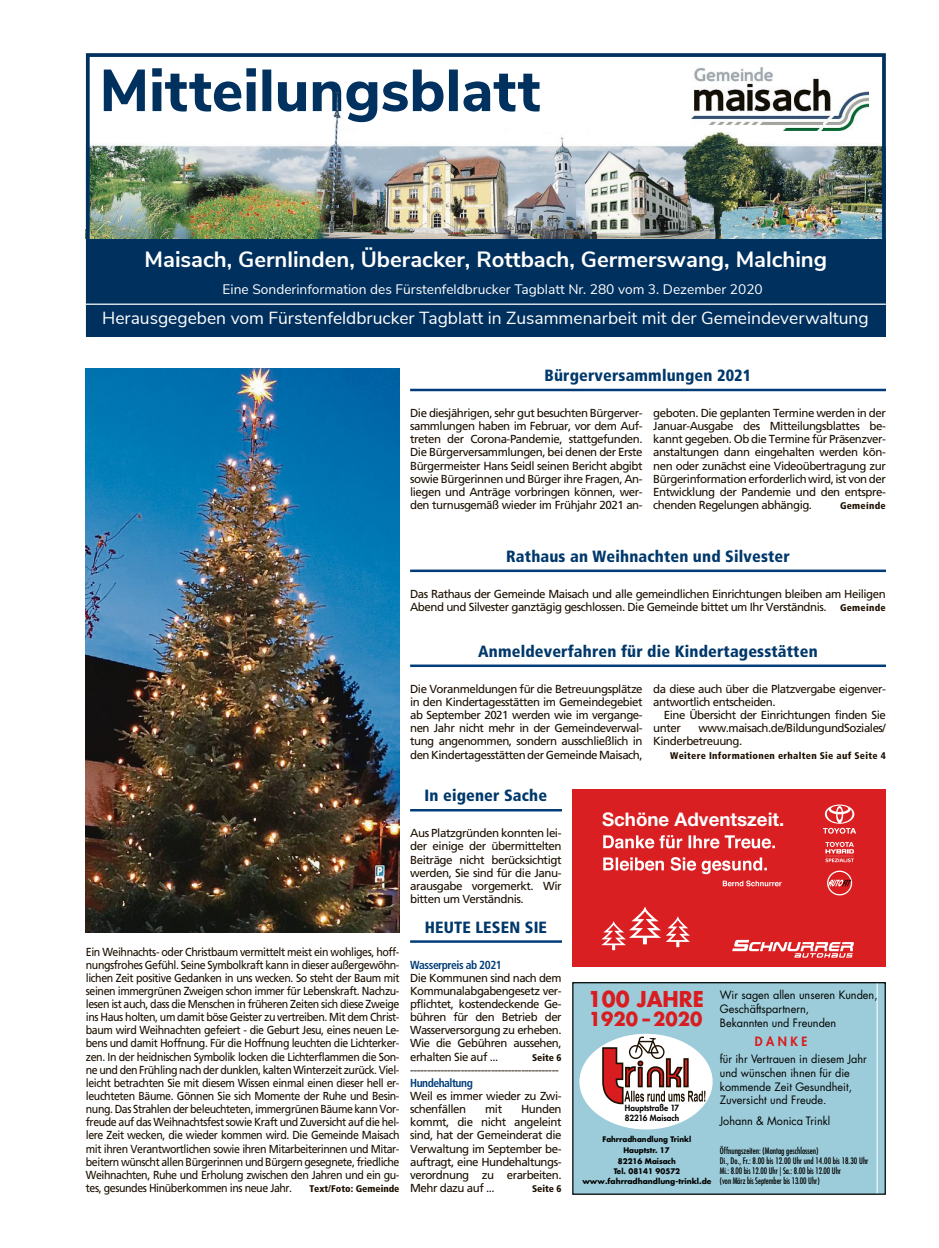
<style>
.page{position:relative;width:939px;height:1248px;background:#fff}
.page>*{position:absolute;margin:0;border:0;box-sizing:border-box;transform-origin:0 0}
.t1{font:700 22px "Nunito Sans";color:#fff}
.t2{font:700 21.25px "Futura Std";color:#d91c1f;scale:.96 1}
.t3{font:700 18.75px "Helvetica Neue LT Std";color:#fff}
.t4{font:700 18.75px "Futura Std";color:#d91c1f;scale:.96 1}
.t5{font:17.5px "Nunito Sans";color:#fff}
.t6{font:900 condensed 16.25px "Frutiger";letter-spacing:.01em;color:#00386b}
.t7{font:13.75px "Nunito Sans";color:#fff}
.t8{font:800 12.5px "Futura Std";letter-spacing:.29em;color:#d91c1f}
.t9{font:11.62px/13.1px "Frutiger";letter-spacing:-.04em;color:#1c0f00;text-align:justify}
.t10{font:11.62px/13.1px "Frutiger";letter-spacing:-.04em;color:#1c0f00;text-align:justify;scale:.91 1}
.t11{font:700 condensed 11.62px "Frutiger";letter-spacing:-.04em;color:#003d78}
.t12{font:11.25px/13.8px "Futura Std";color:#000}
.t13{font:900 condensed 9.75px "Frutiger";letter-spacing:.03em;color:#1c0f00}
.t14{font:900 condensed 9.75px "Frutiger";color:#1c0f00}
.t15{font:condensed 8.75px/10px "Futura Std";color:#000}
.t16{font:800 8.38px/10px "Futura";color:#000}
.t17{font:700 7.5px/11.1px "Futura Std";color:#000;text-align:center;scale:.96 1}
.t18{font:700 7.5px "Futura Std";color:#000}
.s1{font-weight:900;font-stretch:condensed;font-size:9.75px}
</style>
<div class="page">
<div style="left:86px;top:230px;width:800px;height:107px;background:#00305e"></div>
<img style="left:91px;top:67px;width:790px;height:171px">
<svg style="left:104px;top:68px;width:83px;height:43px"></svg>
<img style="left:189px;top:68px;width:301px;height:54px">
<svg style="left:494px;top:74px;width:46px;height:37px"></svg>
<img style="left:692px;top:68px;width:176px;height:62px">
<div style="left:86px;top:53px;width:800px;height:284px;border:4px solid #00305e"></div>
<hr style="left:86px;top:303px;width:800px;height:2px;background:#fff">
<div style="left:358px;top:127px;width:61px;height:11px;background:#fff"></div>
<div style="left:573px;top:982px;width:312px;height:211px;background:#9cccd9"></div>
<div style="left:579px;top:1033px;width:134px;height:96px;background:#fff;border-radius:50%"></div>
<svg style="left:602px;top:1036px;width:103px;height:68px"></svg>
<div style="left:572px;top:982px;width:314px;height:212px;border:1px solid #000"></div>
<div style="left:572px;top:789px;width:314px;height:177px;background:#d91f21"></div>
<svg style="left:732px;top:939px;width:122px;height:18px"></svg>
<svg style="left:603px;top:835px;width:116px;height:13px"></svg>
<svg style="left:725px;top:835px;width:50px;height:13px"></svg>
<svg style="left:603px;top:857px;width:61px;height:13px"></svg>
<svg style="left:671px;top:857px;width:25px;height:13px"></svg>
<svg style="left:702px;top:857px;width:65px;height:17px"></svg>
<svg style="left:723px;top:880px;width:59px;height:6px"></svg>
<svg style="left:827px;top:870px;width:25px;height:25px"></svg>
<svg style="left:828px;top:871px;width:23px;height:23px"></svg>
<svg style="left:828px;top:879px;width:23px;height:7px"></svg>
<svg style="left:825px;top:841px;width:29px;height:21px"></svg>
<svg style="left:601px;top:906px;width:89px;height:44px"></svg>
<svg style="left:823px;top:804px;width:33px;height:29px"></svg>
<hr style="left:410px;top:389px;width:476px;height:2px;background:#003d78">
<img style="left:86px;top:369px;width:314px;height:563px">
<hr style="left:410px;top:664px;width:476px;height:3px;background:#003d78">
<hr style="left:410px;top:569px;width:476px;height:3px;background:#003d78">
<hr style="left:410px;top:940px;width:152px;height:2px;background:#003d78">
<hr style="left:410px;top:809px;width:152px;height:2px;background:#003d78">
<h1 class="t1" style="left:145px;top:251px;width:684px">Maisach, Gernlinden, Überacker, Rottbach, Germerswang, Malching</h1>
<p class="t7" style="left:223px;top:284px;width:542px">Eine Sonderinformation des Fürstenfeldbrucker Tagblatt Nr. 280 vom 3. Dezember 2020</p>
<h3 class="t5" style="left:102px;top:312px;width:768px">Herausgegeben vom Fürstenfeldbrucker Tagblatt in Zusammenarbeit mit der Gemeindeverwaltung</h3>
<h3 class="t6" style="left:545px;top:370px;width:208px">Bürgerversammlungen 2021</h3>
<p class="t9" style="left:410px;top:407px;width:234px">Die diesjährigen, sehr gut besuchten Bürgerver&shy;sammlungen haben im Februar, vor dem Auf&shy;treten der Corona-Pandemie, stattgefunden.<br>Die Bürgerversammlungen, bei denen der Erste Bürgermeister Hans Seidl seinen Bericht abgibt sowie Bürgerinnen und Bürger ihre Fragen, An&shy;liegen und Anträge vorbringen können, wer&shy;den turnusgemäß wieder im Frühjahr 2021 an-</p>
<p class="t9" style="left:653px;top:407px;width:234px">geboten. Die geplanten Termine werden in der Januar-Ausgabe des Mitteilungsblattes be&shy;kannt gegeben. Ob die Termine für Präsenzver&shy;anstaltungen dann eingehalten werden kön&shy;nen oder zunächst eine Videoübertragung zur Bürgerinformation erforderlich wird, ist von der Entwicklung der Pandemie und den entspre&shy;chenden Regelungen abhängig.</p>
<p class="t13" style="left:840px;top:502px;width:47px">Gemeínde</p>
<h3 class="t6" style="left:506px;top:550px;width:285px">Rathaus an Weihnachten und Silvester</h3>
<p class="t9" style="left:410px;top:588px;width:477px">Das Rathaus der Gemeinde Maisach und alle gemeindlichen Einrichtungen bleiben am Heiligen<br>Abend und Silvester ganztägig geschlossen. Die Gemeinde bittet um Ihr Verständnis. <span class="s1">Gemeinde</span></p>
<h3 class="t6" style="left:478px;top:645px;width:341px">Anmeldeverfahren für die Kindertagesstätten</h3>
<p class="t9" style="left:410px;top:683px;width:234px">Die Voranmeldungen für die Betreuungsplätze in den Kindertagesstätten im Gemeindegebiet ab September 2021 werden wie im vergange&shy;nen Jahr nicht mehr in der Gemeindeverwal&shy;tung angenommen, sondern ausschließlich in den Kindertagesstätten der Gemeinde Maisach,</p>
<p class="t9" style="left:653px;top:683px;width:234px">da diese auch über die Platzvergabe eigenver&shy;antwortlich entscheiden.</p>
<p class="t9" style="left:653px;top:709px;width:234px;text-indent:11px">Eine Übersicht der Einrichtungen finden Sie unter</p>
<p class="t9" style="left:653px;top:722px;width:234px;text-indent:45px">www.maisach.de/BildungundSoziales/<br>Kinderbetreuung.</p>
<p class="t13" style="left:670px;top:751px;width:217px">Weitere Informationen erhalten Sie auf Seite 4</p>
<p class="t10" style="left:86px;top:946px;width:346px">Ein Weihnachts- oder Christbaum vermittelt meist ein wohliges, hoff&shy;nungsfrohes Gefühl. Seine Symbolkraft kann in dieser außergewöhn&shy;lichen Zeit positive Gedanken in uns wecken. So steht der Baum mit seinen immergrünen Zweigen schon immer für Lebenskraft. Nachzu&shy;lesen ist auch, dass die Menschen in früheren Zeiten sich diese Zweige ins Haus holten, um damit böse Geister zu vertreiben. Mit dem Christ&shy;baum wird Weihnachten gefeiert - die Geburt Jesu, eines neuen Le&shy;bens und damit Hoffnung. Für die Hoffnung leuchten die Lichterker&shy;zen. In der heidnischen Symbolik locken die Lichterflammen die Son&shy;ne und den Frühling nach der dunklen, kalten Winterzeit zurück. Viel&shy;leicht betrachten Sie mit diesem Wissen einmal einen dieser hell er&shy;leuchteten Bäume. Gönnen Sie sich Momente der Ruhe und Besin&shy;nung. Das Strahlen der beleuchteten, immergrünen Bäume kann Vor&shy;freude auf das Weihnachtsfest sowie Kraft und Zuversicht auf die hel&shy;lere Zeit wecken, die wieder kommen wird. Die Gemeinde Maisach mit ihren Verantwortlichen sowie ihren Mitarbeiterinnen und Mitar&shy;beitern wünscht allen Bürgerinnen und Bürgern gesegnete, friedliche Weihnachten, Ruhe und Erholung zwischen den Jahren und ein gu&shy;tes, gesundes Hinüberkommen ins neue Jahr.</p>
<p class="t14" style="left:309px;top:1184px;width:92px">Text/Foto: Gemeinde</p>
<h3 class="t6" style="left:425px;top:790px;width:124px">In eigener Sache</h3>
<p class="t9" style="left:410px;top:827px;width:153px">Aus Platzgründen konnten lei&shy;der einige der übermittelten Beiträge nicht berücksichtigt werden, Sie sind für die Janu&shy;arausgabe vorgemerkt. Wir bitten um Verständnis.</p>
<h3 class="t6" style="left:425px;top:921px;width:124px">HEUTE LESEN SIE</h3>
<p class="t11" style="left:410px;top:960px;width:93px">Wasserpreis ab 2021</p>
<p class="t9" style="left:410px;top:972px;width:153px">Die Kommunen sind nach dem Kommunalabgabengesetz ver&shy;pflichtet, kostendeckende Ge&shy;bühren für den Betrieb der Wasserversorgung zu erheben.<br>Wie die Gebühren aussehen, erhalten Sie auf ...</p>
<p class="t13" style="left:532px;top:1053px;width:31px">Seite 6</p>
<p class="t9" style="left:410px;top:1064px;width:150px">--------------------------------------------</p>
<p class="t11" style="left:410px;top:1078px;width:64px">Hundehaltung</p>
<p class="t9" style="left:410px;top:1090px;width:153px">Weil es immer wieder zu Zwi&shy;schenfällen</p>
<p class="t9" style="left:410px;top:1103px;width:153px;text-indent:111px">Hunden kommt, die nicht angeleint sind, hat der Gemeinderat die Verwaltung im September be&shy;auftragt, eine Hundehaltungs&shy;verordnung zu erarbeiten.<br>Mehr dazu auf ...</p>
<p class="t9" style="left:485px;top:1103px;width:18px">mit</p>
<p class="t13" style="left:532px;top:1184px;width:31px">Seite 6</p>
<h3 class="t3" style="left:602px;top:812px;width:184px">Schöne Adventszeit.</h3>
<p class="t12" style="left:720px;top:989px;width:159px">Wir sagen allen unseren Kunden,<br>Geschäftspartnern,<br>Bekannten und Freunden</p>
<p class="t8" style="left:755px;top:1034px;width:54px">DANKE</p>
<p class="t12" style="left:720px;top:1053px;width:148px">für ihr Vertrauen in diesem Jahr und wünschen ihnen für die kommende Zeit Gesundheit,<br>Zuversicht und Freude.</p>
<p class="t12" style="left:720px;top:1115px;width:112px">Johann &amp; Monica Trinkl</p>
<p class="t15" style="left:720px;top:1146px;width:150px">Öffnungszeiten: (Montag geschlossen)<br>Di., Do., Fr.: 8.00 bis 12.00 Uhr und 14.00 bis 18.30 Uhr Mi.: 8.00 bis 12.00 Uhr | Sa.: 8.00 bis 12.00 Uhr<br>(von März bis September bis 13.00 Uhr)</p>
<h2 class="t2" style="left:588px;top:990px;width:122px">100 JAHRE</h2>
<h3 class="t4" style="left:589px;top:1012px;width:120px">1920 -2020</h3>
<p class="t16" style="left:625px;top:1103px;width:56px">Hauptstraße 17<br>82216 Maisach</p>
<p class="t17" style="left:602px;top:1134px;width:94px">Fahrradhandlung Trinkl<br>Hauptstr. 17<br>82216 Maisach</p>
<p class="t17" style="left:614px;top:1166px;width:71px">Tel. 08141 90572</p>
<p class="t18" style="left:582px;top:1178px;width:131px">www.fahrradhandlung-trinkl.de</p>
</div>
